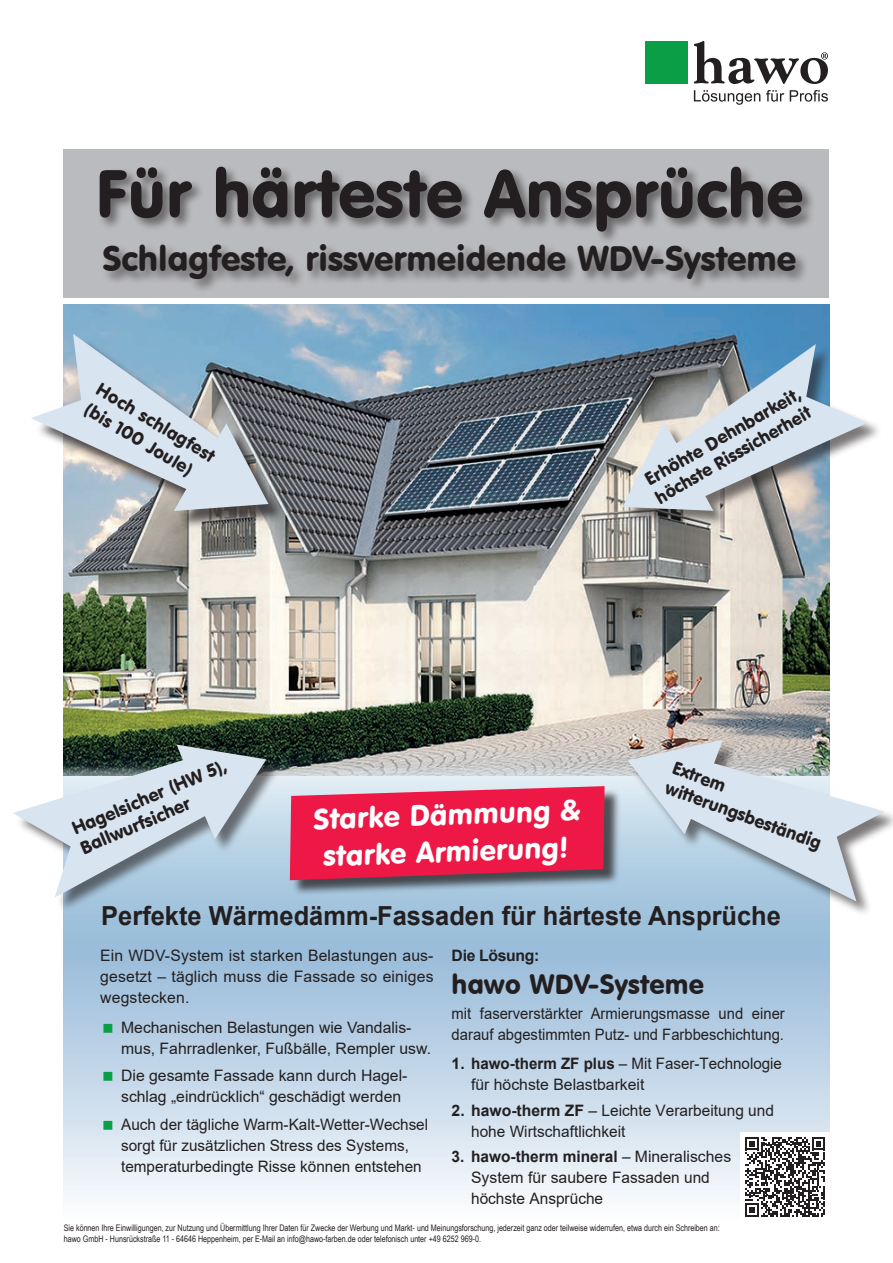
<style>
.page{position:relative;width:893px;height:1263px;background:#fff}
.page>*{position:absolute;margin:0;border:0;box-sizing:border-box;transform-origin:0 0}
.t1{font:66px "VAG Rounded BT";color:#231f20}
.t2{font:34.5px "VAG Rounded BT";color:#231f20}
.t3{font:28.95px/36.9px "VAG Rounded BT";color:#fff}
.t4{font:27px "VAG Rounded BT";letter-spacing:.01em;color:#231f20}
.t5{font:700 26.25px "Arial";color:#231f20}
.t6{font:18px/21px "VAG Rounded BT";color:#231f20}
.t7{font:15.75px/21px "Arial";color:#231f20}
.t8{font:15.75px/21px "Arial";color:#231f20;scale:.94 1}
.t9{font:15.75px/21px "Arial";color:#231f20;scale:.96 1}
.t10{font:700 15.75px "Arial";letter-spacing:-.02em;color:#231f20}
.t11{font:9px/10.8px "Arial Narrow";color:#231f20}
.s1{font-weight:700}
</style>
<div class="page">
<img style="left:64px;top:304px;width:765px;height:440px">
<div style="left:64px;top:149px;width:765px;height:149px;background:#babbbe"></div>
<svg style="left:64px;top:744px;width:765px;height:455px;background:#bdd2e4"></svg>
<div style="left:645px;top:41px;width:43px;height:42px;background:#0a9f46"></div>
<svg style="left:694px;top:41px;width:134px;height:43px"></svg>
<svg style="left:694px;top:90px;width:134px;height:15px"></svg>
<div style="left:35px;top:337px;width:251px;height:192px;background:#231f20;opacity:.75"></div>
<svg style="left:31px;top:334px;width:237px;height:177px;background:#b7c6d1"></svg>
<div style="left:624px;top:345px;width:259px;height:182px;background:#231f20;opacity:.6"></div>
<svg style="left:623px;top:344px;width:245px;height:167px;background:#b2bbc3"></svg>
<div style="left:14px;top:745px;width:268px;height:168px;background:#231f20;opacity:.6"></div>
<svg style="left:13px;top:744px;width:253px;height:153px"></svg>
<div style="left:629px;top:741px;width:264px;height:176px;background:#231f20;opacity:.6"></div>
<svg style="left:628px;top:740px;width:257px;height:161px;background:#c9d6df"></svg>
<div style="left:97px;top:165px;width:719px;height:128px;background:#231f20;opacity:.56"></div>
<div style="left:740px;top:1132px;width:93px;height:89px;background:#fff"></div>
<svg style="left:745px;top:1137px;width:80px;height:80px"></svg>
<div style="left:292px;top:788px;width:329px;height:108px;background:#231f20;opacity:.75"></div>
<svg style="left:288px;top:785px;width:318px;height:95px;background:#e12a52"></svg>
<svg style="left:104px;top:1023px;width:9px;height:9px"></svg>
<svg style="left:104px;top:1072px;width:9px;height:9px"></svg>
<svg style="left:104px;top:1120px;width:9px;height:9px"></svg>
<h1 class="t1" style="left:96px;top:152px;width:709px">Für härteste Ansprüche</h1>
<h2 class="t2" style="left:103px;top:237px;width:695px">Schlagfeste, rissvermeidende WDV-Systeme</h2>
<p class="t6" style="left:104px;top:378px;width:137px;line-height:23.1px;rotate:31deg">Hoch schlagfest (bis 100 Joule)</p>
<p class="t6" style="left:641px;top:471px;width:178px;rotate:-30deg">Erhöhte Dehnbarkeit, höchste Risssicherheit</p>
<p class="t6" style="left:69px;top:819px;width:167px;rotate:-23deg">Hagelsicher (HW 5),<br>Ballwurfsicher</p>
<p class="t6" style="left:677px;top:757px;width:166px;rotate:20deg">Extrem witterungsbeständig</p>
<h3 class="t3" style="left:312px;top:800px;width:269px;rotate:-2deg">Starke Dämmung &amp; starke Armierung!</h3>
<h3 class="t5" style="left:101px;top:897px;width:681px">Perfekte Wärmedämm-Fassaden für härteste Ansprüche</h3>
<p class="t7" style="left:100px;top:945px;width:335px;text-align:justify">Ein WDV-System ist starken Belastungen aus&shy;gesetzt – täglich muss die Fassade so einiges wegstecken.</p>
<p class="t7" style="left:121px;top:1017px;width:311px">Mechanischen Belastungen wie Vandalis&shy;mus, Fahrradlenker, Fußbälle, Rempler usw.</p>
<p class="t7" style="left:121px;top:1065px;width:288px">Die gesamte Fassade kann durch Hagel&shy;schlag „eindrücklich“ geschädigt werden</p>
<p class="t7" style="left:121px;top:1113px;width:309px">Auch der tägliche Warm-Kalt-Wetter-Wechsel sorgt für zusätzlichen Stress des Systems, temperaturbedingte Risse können entstehen</p>
<p class="t10" style="left:452px;top:945px;width:89px">Die Lösung:</p>
<h3 class="t4" style="left:452px;top:967px;width:254px">hawo WDV-Systeme</h3>
<p class="t8" style="left:452px;top:1003px;width:356px">mit faserverstärkter Armierungsmasse und einer darauf abgestimmten Putz- und Farbbeschichtung.</p>
<p class="t9" style="left:471px;top:1053px;width:325px;text-indent:-19px"><span class="s1">1. hawo-therm ZF plus</span> ‒ Mit Faser-Technologie für höchste Belastbarkeit</p>
<p class="t7" style="left:471px;top:1099px;width:304px;text-indent:-19px"><span class="s1">2. hawo-therm ZF</span> ‒ Leichte Verarbeitung und hohe Wirtschaftlichkeit</p>
<p class="t7" style="left:471px;top:1146px;width:262px;text-indent:-19px"><span class="s1">3. hawo-therm mineral</span> ‒ Mineralisches<br>System für saubere Fassaden und höchste Ansprüche</p>
<p class="t11" style="left:64px;top:1222px;width:658px">Sie können Ihre Einwilligungen, zur Nutzung und Übermittlung Ihrer Daten für Zwecke der Werbung und Markt- und Meinungsforschung, jederzeit ganz oder teilweise widerrufen, etwa durch ein Schreiben an: hawo GmbH - Hunsrückstraße 11 - 64646 Heppenheim, per E-Mail an info@hawo-farben.de oder telefonisch unter +49 6252 969-0.</p>
</div>
